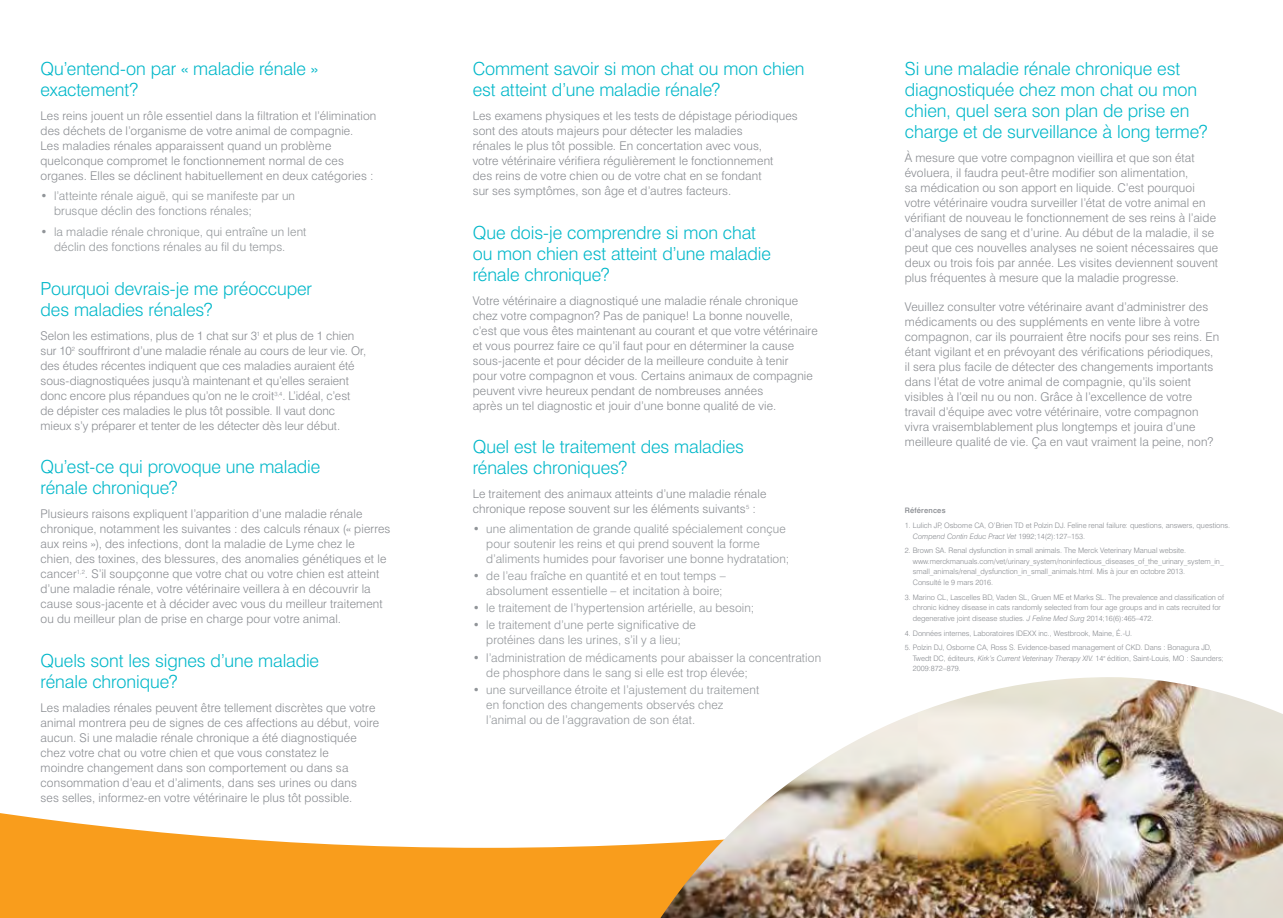
<style>
.page{position:relative;width:1283px;height:918px;background:#fff}
.page>*{position:absolute;margin:0;border:0;box-sizing:border-box;transform-origin:0 0}
.t1{font:300 18px/21px "Swiss 721 BT";letter-spacing:-.005em;color:#00b7c9}
.t2{font:300 12px/15px "Swiss 721 BT";letter-spacing:.01em;color:#878a8f}
.t3{font:300 12px/15px "Swiss 721 BT";letter-spacing:.01em;color:#909498}
.t4{font:300 7.5px/10.5px "Swiss 721 BT";color:#878a8f}
.t5{font:500 7.5px "Swiss 721 BT";letter-spacing:.025em;color:#878a8f}
.s1{font-style:italic}
</style>
<div class="page">
<div style="left:0;top:0;width:1282px;height:918px;background:#f99d1c"></div>
<div style="left:0;top:0;width:1282px;height:848px;background:#fff"></div>
<img style="left:660px;top:677px;width:622px;height:241px">
<h1 class="t1" style="left:40px;top:58px;width:279px">Qu’entend-on par « maladie rénale » exactement?</h1>
<p class="t2" style="left:40px;top:108px;width:337px">Les reins jouent un rôle essentiel dans la filtration et l’élimination des déchets de l’organisme de votre animal de compagnie.<br>Les maladies rénales apparaissent quand un problème quelconque compromet le fonctionnement normal de ces organes. Elles se déclinent habituellement en deux catégories :</p>
<p class="t3" style="left:54px;top:188px;width:242px;text-indent:-14px">• l’atteinte rénale aiguë, qui se manifeste par un brusque déclin des fonctions rénales;</p>
<p class="t3" style="left:54px;top:225px;width:254px;text-indent:-14px">• la maladie rénale chronique, qui entraîne un lent déclin des fonctions rénales au fil du temps.</p>
<h1 class="t1" style="left:40px;top:278px;width:273px">Pourquoi devrais-je me préoccuper des maladies rénales?</h1>
<p class="t2" style="left:40px;top:328px;width:327px">Selon les estimations, plus de 1 chat sur 3<sup>1</sup> et plus de 1 chien sur 10<sup>2</sup> souffriront d’une maladie rénale au cours de leur vie. Or, des études récentes indiquent que ces maladies auraient été sous-diagnostiquées jusqu’à maintenant et qu’elles seraient donc encore plus répandues qu’on ne le croit<sup>3,4</sup>. L’idéal, c’est de dépister ces maladies le plus tôt possible. Il vaut donc mieux s’y préparer et tenter de les détecter dès leur début.</p>
<h1 class="t1" style="left:40px;top:456px;width:281px">Qu’est-ce qui provoque une maladie rénale chronique?</h1>
<p class="t2" style="left:40px;top:507px;width:351px">Plusieurs raisons expliquent l’apparition d’une maladie rénale chronique, notamment les suivantes : des calculs rénaux (« pierres aux reins »), des infections, dont la maladie de Lyme chez le<br>chien, des toxines, des blessures, des anomalies génétiques et le cancer<sup>1,2</sup>. S’il soupçonne que votre chat ou votre chien est atteint d’une maladie rénale, votre vétérinaire veillera à en découvrir la cause sous-jacente et à décider avec vous du meilleur traitement ou du meilleur plan de prise en charge pour votre animal.</p>
<h1 class="t1" style="left:40px;top:650px;width:280px">Quels sont les signes d’une maladie rénale chronique?</h1>
<p class="t2" style="left:40px;top:700px;width:340px">Les maladies rénales peuvent être tellement discrètes que votre animal montrera peu de signes de ces affections au début, voire aucun. Si une maladie rénale chronique a été diagnostiquée chez votre chat ou votre chien et que vous constatez le<br>moindre changement dans son comportement ou dans sa consommation d’eau et d’aliments, dans ses urines ou dans<br>ses selles, informez-en votre vétérinaire le plus tôt possible.</p>
<h1 class="t1" style="left:472px;top:58px;width:333px">Comment savoir si mon chat ou mon chien est atteint d’une maladie rénale?</h1>
<p class="t2" style="left:472px;top:108px;width:327px">Les examens physiques et les tests de dépistage périodiques sont des atouts majeurs pour détecter les maladies<br>rénales le plus tôt possible. En concertation avec vous,<br>votre vétérinaire vérifiera régulièrement le fonctionnement<br>des reins de votre chien ou de votre chat en se fondant<br>sur ses symptômes, son âge et d’autres facteurs.</p>
<h1 class="t1" style="left:472px;top:222px;width:300px">Que dois-je comprendre si mon chat ou mon chien est atteint d’une maladie rénale chronique?</h1>
<p class="t2" style="left:472px;top:293px;width:346px">Votre vétérinaire a diagnostiqué une maladie rénale chronique chez votre compagnon? Pas de panique! La bonne nouvelle, c’est que vous êtes maintenant au courant et que votre vétérinaire et vous pourrez faire ce qu’il faut pour en déterminer la cause sous-jacente et pour décider de la meilleure conduite à tenir<br>pour votre compagnon et vous. Certains animaux de compagnie peuvent vivre heureux pendant de nombreuses années<br>après un tel diagnostic et jouir d’une bonne qualité de vie.</p>
<h1 class="t1" style="left:472px;top:436px;width:273px">Quel est le traitement des maladies rénales chroniques?</h1>
<p class="t2" style="left:472px;top:486px;width:295px">Le traitement des animaux atteints d’une maladie rénale chronique repose souvent sur les éléments suivants<sup>5</sup> :</p>
<p class="t3" style="left:486px;top:521px;width:304px;text-indent:-14px">• une alimentation de grande qualité spécialement conçue pour soutenir les reins et qui prend souvent la forme d’aliments humides pour favoriser une bonne hydratation;</p>
<p class="t3" style="left:473px;top:568px;width:254px;text-align:right">• de l’eau fraîche en quantité et en tout temps – absolument essentielle – et incitation à boire;</p>
<p class="t3" style="left:473px;top:600px;width:283px">• le traitement de l’hypertension artérielle, au besoin;</p>
<p class="t3" style="left:473px;top:618px;width:225px;text-align:center">• le traitement d’une perte significative de protéines dans les urines, s’il y a lieu;</p>
<p class="t3" style="left:486px;top:650px;width:336px;text-indent:-14px">• l’administration de médicaments pour abaisser la concentration de phosphore dans le sang si elle est trop élevée;</p>
<p class="t3" style="left:486px;top:682px;width:274px;text-indent:-14px">• une surveillance étroite et l’ajustement du traitement en fonction des changements observés chez l’animal ou de l’aggravation de son état.</p>
<h1 class="t1" style="left:904px;top:58px;width:304px">Si une maladie rénale chronique est diagnostiquée chez mon chat ou mon chien, quel sera son plan de prise en charge et de surveillance à long terme?</h1>
<p class="t2" style="left:904px;top:150px;width:315px">À mesure que votre compagnon vieillira et que son état évoluera, il faudra peut-être modifier son alimentation,<br>sa médication ou son apport en liquide. C’est pourquoi votre vétérinaire voudra surveiller l’état de votre animal en vérifiant de nouveau le fonctionnement de ses reins à l’aide d’analyses de sang et d’urine. Au début de la maladie, il se peut que ces nouvelles analyses ne soient nécessaires que deux ou trois fois par année. Les visites deviennent souvent plus fréquentes à mesure que la maladie progresse.</p>
<p class="t2" style="left:904px;top:299px;width:316px">Veuillez consulter votre vétérinaire avant d’administrer des médicaments ou des suppléments en vente libre à votre compagnon, car ils pourraient être nocifs pour ses reins. En étant vigilant et en prévoyant des vérifications périodiques, il sera plus facile de détecter des changements importants dans l’état de votre animal de compagnie, qu’ils soient visibles à l’œil nu ou non. Grâce à l’excellence de votre travail d’équipe avec votre vétérinaire, votre compagnon vivra vraisemblablement plus longtemps et jouira d’une meilleure qualité de vie. Ça en vaut vraiment la peine, non?</p>
<p class="t5" style="left:904px;top:506px;width:42px">Références</p>
<p class="t4" style="left:912px;top:520px;width:319px;text-indent:-8px">1. Lulich JP, Osborne CA, O’Brien TD et Polzin DJ. Feline renal failure: questions, answers, questions.<br><span class="s1">Compend Contin Educ Pract Vet</span> 1992;14(2):127–153.</p>
<p class="t4" style="left:912px;top:545px;width:312px;text-indent:-8px">2. Brown SA. Renal dysfunction in small animals. The Merck Veterinary Manual website. www.merckmanuals.com/vet/urinary_system/noninfectious_diseases_of_the_urinary_system_in_ small_animals/renal_dysfunction_in_small_animals.html. Mis à jour en octobre 2013.<br>Consulté le 9 mars 2016.</p>
<p class="t4" style="left:912px;top:592px;width:313px;text-indent:-8px">3. Marino CL, Lascelles BD, Vaden SL, Gruen ME et Marks SL. The prevalence and classification of chronic kidney disease in cats randomly selected from four age groups and in cats recruited for degenerative joint disease studies. <span class="s1">J Feline Med Surg</span> 2014;16(6):465–472.</p>
<p class="t4" style="left:904px;top:628px;width:229px">4. Données internes, Laboratoires IDEXX inc., Westbrook, Maine, É.-U.</p>
<p class="t4" style="left:912px;top:642px;width:313px;text-indent:-8px">5. Polzin DJ, Osborne CA, Ross S. Evidence-based management of CKD. Dans : Bonagura JD,<br>Twedt DC, éditeurs, <span class="s1">Kirk’s Current Veterinary Therapy XIV.</span> 14<sup>e</sup> édition, Saint-Louis, MO : Saunders;<br>2009:872–879.</p>
</div>
